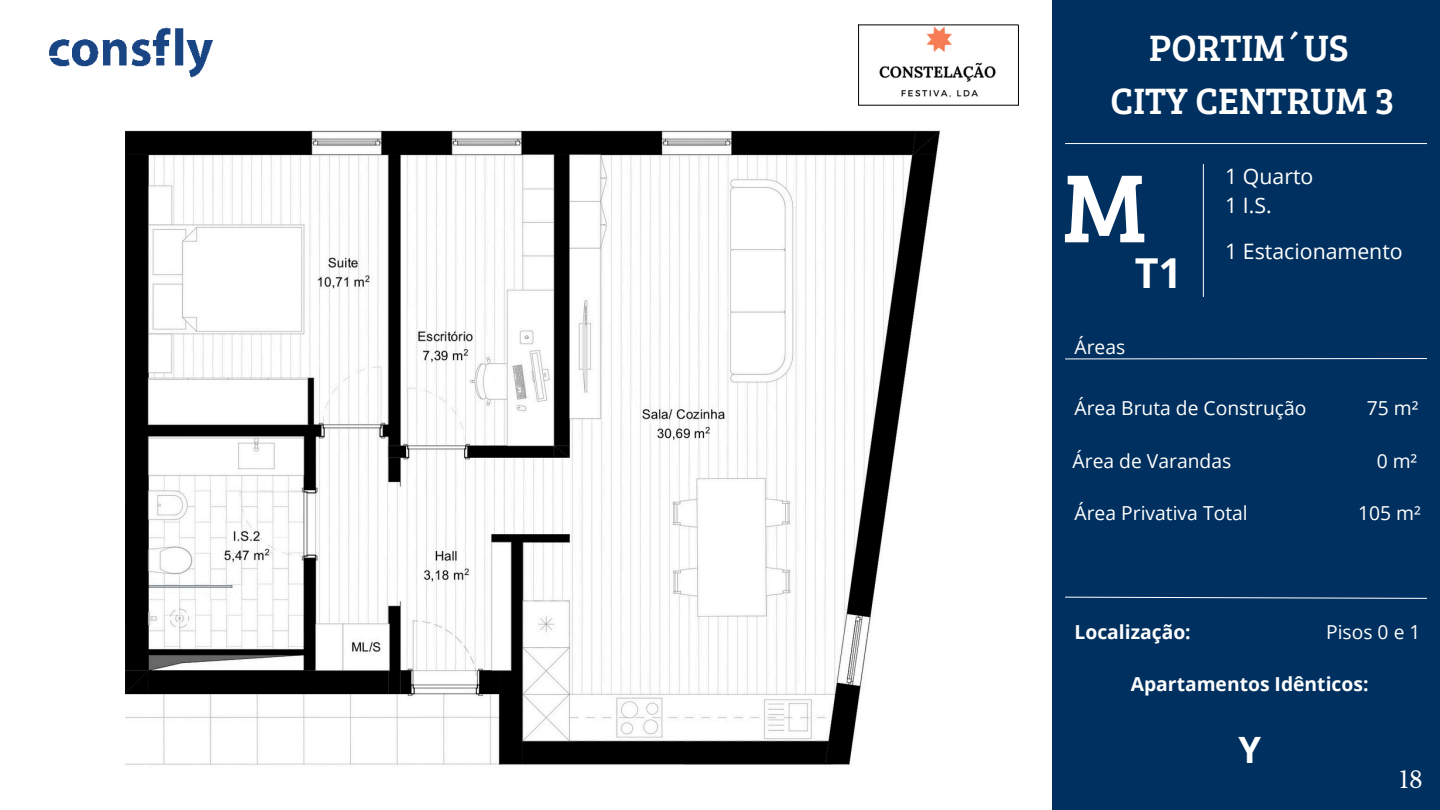
<style>
.page{position:relative;width:1440px;height:810px;background:#fff}
.page>*{position:absolute;margin:0;border:0;box-sizing:border-box;transform-origin:0 0}
.t1{font:100px "Bree Serif";color:#fff}
.t2{font:700 41.3px "Open Sans";color:#fff}
.t3{font:38px/52.5px "Bree Serif";color:#fff;text-align:center}
.t4{font:700 36.3px "Open Sans";color:#fefefe}
.t5{font:22.6px "Libre Baskerville";color:#fff}
.t6{font:21.3px "Open Sans";color:#fff}
.t7{font:19.3px "Open Sans";color:#fff}
.t8{font:700 19.3px "Open Sans";color:#fefefe}
.t9{font:19.3px "Open Sans";color:#fefefe}
</style>
<div class="page">
<div style="left:1052px;top:0;width:388px;height:810px;background:#00305f"></div>
<img style="left:49px;top:27px;width:164px;height:51px">
<svg style="left:1065px;top:358px;width:363px;height:2px"></svg>
<hr style="left:1065px;top:143px;width:362px;height:1px;background:#fff">
<svg style="left:1065px;top:596px;width:363px;height:3px"></svg>
<hr style="left:1203px;top:164px;width:1px;height:133px;background:#fff">
<img style="left:859px;top:25px;width:159px;height:80px">
<hr style="left:858px;top:24px;width:160px;height:1px;background:#000">
<hr style="left:858px;top:105px;width:160px;height:1px;background:#000">
<hr style="left:1018px;top:25px;width:1px;height:81px;background:#000">
<hr style="left:858px;top:24px;width:1px;height:81px;background:#000">
<img style="left:126px;top:130px;width:814px;height:635px">
<h3 class="t3" style="left:1111px;top:20px;width:286px">PORTIM´US<br>CITY CENTRUM 3</h3>
<p class="t1" style="left:1063px;top:135px;width:85px">M</p>
<h2 class="t2" style="left:1135px;top:244px;width:49px">T1</h2>
<p class="t9" style="left:1075px;top:333px;width:52px">Áreas</p>
<p class="t6" style="left:1225px;top:161px;width:90px">1 Quarto</p>
<p class="t6" style="left:1225px;top:190px;width:48px">1 I.S.</p>
<p class="t6" style="left:1225px;top:237px;width:179px">1 Estacionamento</p>
<p class="t7" style="left:1075px;top:395px;width:233px">Área Bruta de Construção</p>
<p class="t7" style="left:1367px;top:395px;width:53px">75 m²</p>
<h1 class="t7" style="left:1073px;top:447px;width:160px">Área de Varandas</h1>
<h1 class="t7" style="left:1377px;top:447px;width:42px">0 m²</h1>
<p class="t7" style="left:1075px;top:500px;width:175px">Área Privativa Total</p>
<p class="t7" style="left:1358px;top:500px;width:64px">105 m²</p>
<p class="t8" style="left:1075px;top:618px;width:118px">Localização:</p>
<p class="t9" style="left:1326px;top:618px;width:96px">Pisos 0 e 1</p>
<p class="t8" style="left:1131px;top:671px;width:239px">Apartamentos Idênticos:</p>
<h4 class="t4" style="left:1238px;top:724px;width:24px">Y</h4>
<p class="t5" style="left:1399px;top:766px;width:25px">18</p>
</div>
